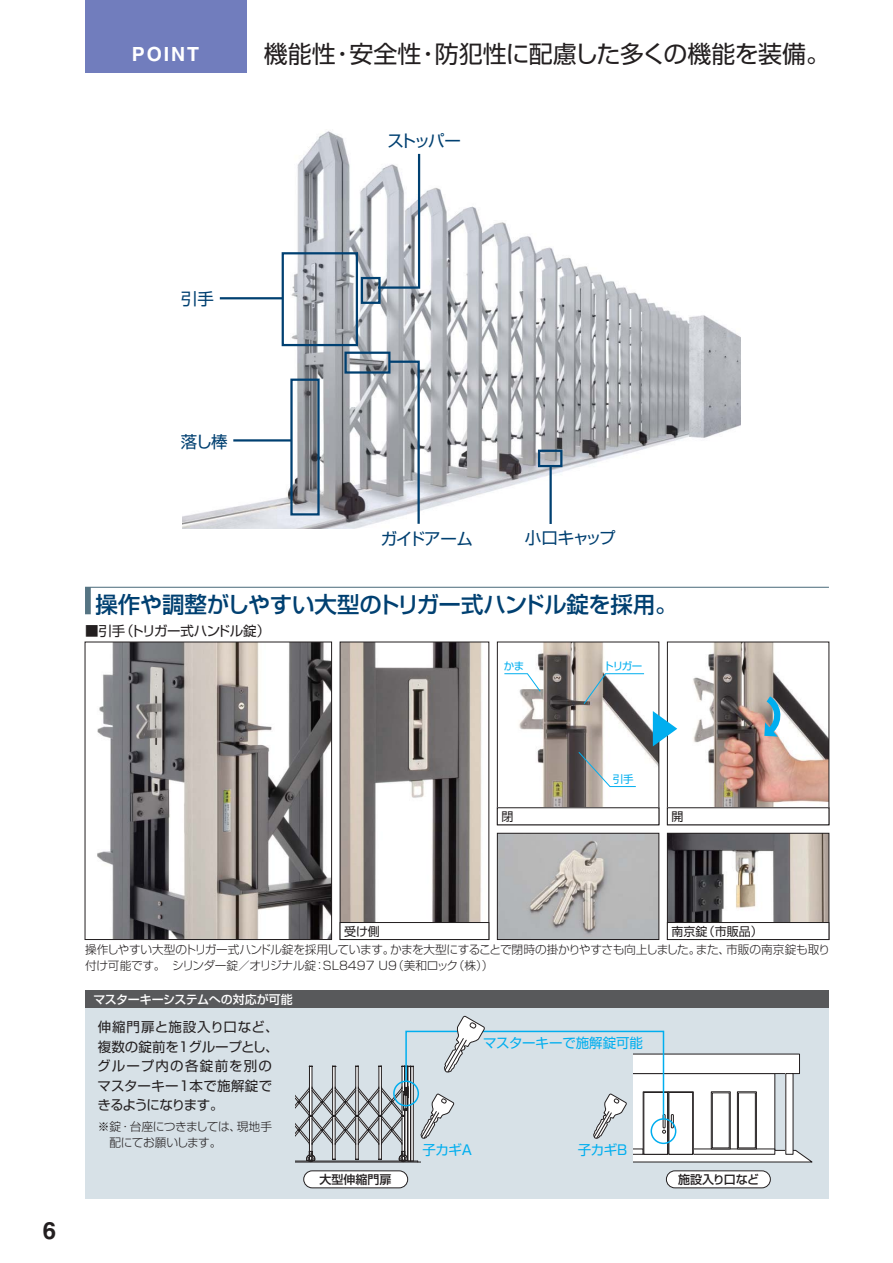
<style>
.page{position:relative;width:893px;height:1263px;background:#fff}
.page>*{position:absolute;margin:0;border:0;box-sizing:border-box;transform-origin:0 0}
.t1{font:24px "Shin Go Pro Regular 90 msp RKSJ H";color:#231f20}
.t2{font:700 24px "Helvetica";color:#231f20}
.t3{font:22.5px "Shin Go Pro Medium 90 msp RKSJ H";letter-spacing:-.02em;color:#004071}
.t4{font:700 19.5px "Helvetica";letter-spacing:.1em;color:#fff}
.t5{font:16.5px "Shin Go Pro Regular 90 msp RKSJ H";letter-spacing:-.07em;color:#004071}
.t6{font:13.5px/19.5px "Shin Go Pro Regular 90 msp RKSJ H";letter-spacing:.01em;color:#231f20}
.t7{font:13.5px "Shin Go Pro Regular 90 msp RKSJ H";letter-spacing:-.01em;color:#00aeef}
.t8{font:13.5px "Shin Go Pro Regular 90 msp RKSJ H";letter-spacing:-.04em;color:#231f20}
.t9{font:12px "Shin Go Pro Medium 90 msp RKSJ H";letter-spacing:-.015em;color:#fff}
.t10{font:12px "Shin Go Pro Regular 90 msp RKSJ H";color:#231f20}
.t11{font:12px "Shin Go Pro Medium 90 msp RKSJ H";letter-spacing:-.03em;color:#231f20}
.t12{font:12px "Shin Go Pro Medium 90 msp RKSJ H";color:#231f20}
.t13{font:11.7px/15.8px "Shin Go Pro Light 90 msp RKSJ H";letter-spacing:-.03em;color:#231f20}
.t14{font:10.5px "Shin Go Pro Regular 90 msp RKSJ H";letter-spacing:-.04em;color:#00aeef}
</style>
<div class="page">
<div style="left:85px;top:991px;width:744px;height:208px;background:#d7e1e7"></div>
<img style="left:182px;top:131px;width:558px;height:398px">
<svg style="left:85px;top:642px;width:744px;height:298px"></svg>
<hr style="left:549px;top:467px;width:3px;height:57px;background:#004071">
<hr style="left:220px;top:297px;width:63px;height:2px;background:#004071">
<hr style="left:233px;top:439px;width:58px;height:3px;background:#004071">
<svg style="left:387px;top:517px;width:34px;height:9px"></svg>
<svg style="left:376px;top:152px;width:45px;height:99px"></svg>
<div style="left:667px;top:923px;width:162px;height:17px;background:#fff"></div>
<div style="left:667px;top:922px;width:162px;height:18px;border:1px solid #231f20"></div>
<div style="left:497px;top:808px;width:162px;height:17px;background:#fff"></div>
<div style="left:340px;top:923px;width:149px;height:17px;background:#fff"></div>
<div style="left:340px;top:922px;width:149px;height:18px;border:1px solid #231f20"></div>
<div style="left:667px;top:808px;width:162px;height:17px;background:#fff"></div>
<div style="left:304px;top:1171px;width:104px;height:17px;background:#fff;border-radius:8px"></div>
<div style="left:303px;top:1171px;width:105px;height:17px;border:1px solid #231f20;border-radius:8px"></div>
<div style="left:666px;top:1171px;width:104px;height:17px;background:#fff;border-radius:8px"></div>
<div style="left:666px;top:1171px;width:104px;height:17px;border:1px solid #231f20;border-radius:8px"></div>
<svg style="left:280px;top:251px;width:284px;height:266px"></svg>
<svg style="left:504px;top:673px;width:37px;height:19px"></svg>
<svg style="left:583px;top:673px;width:62px;height:32px"></svg>
<svg style="left:653px;top:711px;width:24px;height:35px"></svg>
<svg style="left:578px;top:751px;width:58px;height:36px"></svg>
<svg style="left:764px;top:696px;width:17px;height:41px"></svg>
<svg style="left:85px;top:587px;width:744px;height:27px"></svg>
<div style="left:85px;top:991px;width:744px;height:17px;background:#58595b"></div>
<svg style="left:295px;top:1015px;width:518px;height:148px"></svg>
<div style="left:85px;top:0;width:162px;height:73px;background:#717dbd"></div>
<h3 class="t4" style="left:132px;top:47px;width:69px">POINT</h3>
<h1 class="t1" style="left:264px;top:45px;width:568px">機能性・安全性・防犯性に配慮した多くの機能を装備。</h1>
<h3 class="t5" style="left:387px;top:135px;width:75px">ストッパー</h3>
<h3 class="t5" style="left:181px;top:293px;width:34px">引手</h3>
<h3 class="t5" style="left:181px;top:435px;width:48px">落し棒</h3>
<h3 class="t5" style="left:381px;top:533px;width:94px">ガイドアーム</h3>
<h3 class="t5" style="left:525px;top:531px;width:92px">小口キャップ</h3>
<h2 class="t3" style="left:96px;top:596px;width:584px">操作や調整がしやすい大型のトリガー式ハンドル錠を採用。</h2>
<p class="t8" style="left:85px;top:625px;width:187px">■引手（トリガー式ハンドル錠）</p>
<p class="t14" style="left:504px;top:662px;width:22px">かま</p>
<p class="t14" style="left:604px;top:662px;width:40px">トリガー</p>
<p class="t10" style="left:501px;top:812px;width:13px">閉</p>
<p class="t14" style="left:613px;top:775px;width:22px">引手</p>
<p class="t10" style="left:671px;top:812px;width:13px">開</p>
<h1 class="t2" style="left:43px;top:1222px;width:15px">6</h1>
<p class="t10" style="left:344px;top:927px;width:37px">受け側</p>
<p class="t10" style="left:671px;top:927px;width:93px">南京錠（市販品）</p>
<p class="t13" style="left:85px;top:944px;width:746px">操作しやすい大型のトリガー式ハンドル錠を採用しています。かまを大型にすることで閉時の掛かりやすさも向上しました。また、市販の南京錠も取り付け可能です。　シリンダー錠／オリジナル錠：SL8497 U9（美和ロック（株））</p>
<p class="t9" style="left:93px;top:995px;width:201px">マスターキーシステムへの対応が可能</p>
<p class="t6" style="left:97px;top:1019px;width:183px">伸縮門扉と施設入り口など、複数の錠前を1グループとし、グループ内の各錠前を別のマスターキー1本で施解錠できるようになります。</p>
<p class="t13" style="left:109px;top:1120px;width:164px;text-indent:-12px">※錠・台座につきましては、現地手配にてお願いします。</p>
<p class="t7" style="left:483px;top:1038px;width:161px">マスターキーで施解錠可能</p>
<p class="t7" style="left:423px;top:1145px;width:51px">子カギA</p>
<p class="t7" style="left:578px;top:1145px;width:51px">子カギB</p>
<p class="t12" style="left:320px;top:1175px;width:74px">大型伸縮門扉</p>
<p class="t11" style="left:678px;top:1175px;width:83px">施設入り口など</p>
</div>
